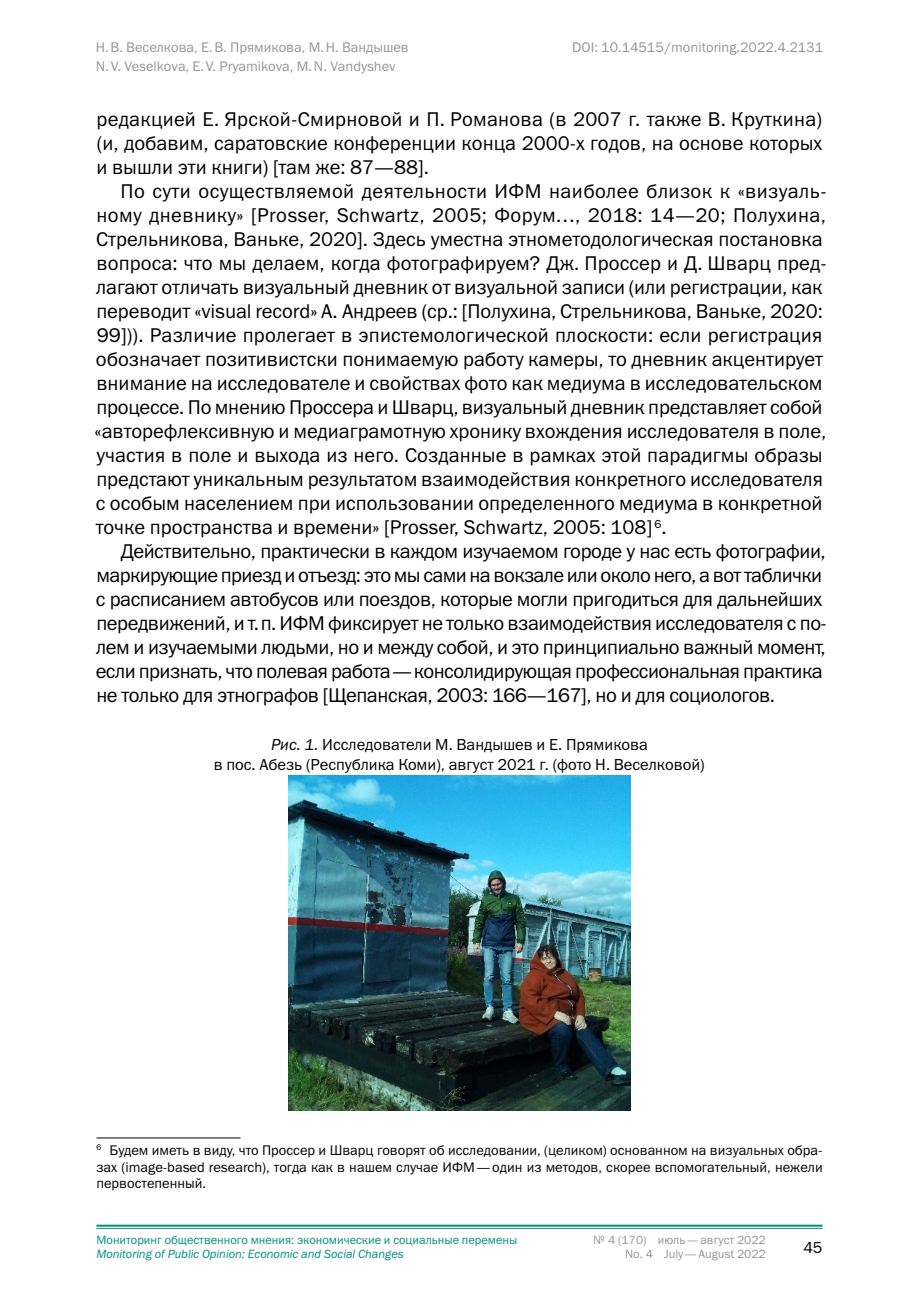
<style>
.page{position:relative;width:919px;height:1299px;background:#fff}
.page>*{position:absolute;margin:0;border:0;box-sizing:border-box;transform-origin:0 0}
.GENERAL_TEXT{font:20px/24px "Franklin Gothic ITC";color:#000;text-align:justify}
.GENERAL_TEXT-2{font:20px/24px "Franklin Gothic ITC";letter-spacing:-.02em;color:#000}
.Picture_number_and_t{font:16px/19.2px "Franklin Gothic ITC";color:#000;text-align:center}
.footnote_text{font:14px/16.8px "Franklin Gothic ITC";color:#000;text-align:justify}
.t1{font:14px "Franklin Gothic ITC";color:#959595}
.t2{font:12px "Franklin Gothic ITC";color:#008f7b}
.t3{font:italic 12px "Franklin Gothic ITC";color:#008f7b}
.t4{font:12px "Franklin Gothic ITC";color:#959595}
.s1{font-style:italic}
</style>
<div class="page">
<hr style="left:96px;top:1224px;width:726px;height:2px;background:#008f7b">
<hr style="left:96px;top:1227px;width:726px;height:1px;background:#008f7b">
<img style="left:288px;top:775px;width:342px;height:335px">
<hr style="left:96px;top:1137px;width:144px;height:1px;background:#000">
<p class="t1" style="left:96px;top:38px;width:314px">Н.В. Веселкова, Е.В. Прямикова, М.Н. Вандышев</p>
<p class="t1" style="left:572px;top:38px;width:252px">DOI: 10.14515/monitoring.2022.4.2131</p>
<p class="t1" style="left:96px;top:57px;width:301px">N.V. Veselkova, E.V. Pryamikova, M.N. Vandyshev</p>
<p class="GENERAL_TEXT" style="left:96px;top:107px;width:727px">редакцией Е. Ярской-Смирновой и П. Романова (в 2007 г. также В. Круткина) (и, добавим, саратовские конференции конца 2000‑х годов, на основе которых и вышли эти книги) [там же: 87—88].</p>
<p class="GENERAL_TEXT" style="left:95px;top:179px;width:733px;text-align:left;text-indent:26px">По сути осуществляемой деятельности ИФМ наиболее близок к «визуаль&shy;ному дневнику» [Prosser, Schwartz, 2005; Форум…, 2018: 14—20; Полухина, Стрельникова, Ваньке, 2020]. Здесь уместна этнометодологическая постановка вопроса: что мы делаем, когда фотографируем? Дж. Проссер и Д. Шварц пред&shy;лагают отличать визуальный дневник от визуальной записи (или регистрации, как переводит «visual record» А. Андреев (ср.: [Полухина, Стрельникова, Ваньке, 2020:<br>99])). Различие пролегает в эпистемологической плоскости: если регистрация обозначает позитивистски понимаемую работу камеры, то дневник акцентирует внимание на исследователе и свойствах фото как медиума в исследовательском процессе. По мнению Проссера и Шварц, визуальный дневник представляет собой «авторефлексивную и медиаграмотную хронику вхождения исследователя в поле, участия в поле и выхода из него. Созданные в рамках этой парадигмы образы предстают уникальным результатом взаимодействия конкретного исследователя с особым населением при использовании определенного медиума в конкретной точке пространства и времени» [Prosser, Schwartz, 2005: 108] <sup>6</sup>.</p>
<p class="GENERAL_TEXT-2" style="left:96px;top:539px;width:732px;text-indent:25px">Действительно, практически в каждом изучаемом городе у нас есть фотографии, маркирующие приезд и отъезд: это мы сами на вокзале или около него, а вот таблички с расписанием автобусов или поездов, которые могли пригодиться для дальнейших передвижений, и т.п. ИФМ фиксирует не только взаимодействия исследователя с по&shy;лем и изучаемыми людьми, но и между собой, и это принципиально важный момент, если признать, что полевая работа— консолидирующая профессиональная практика не только для этнографов [Щепанская, 2003: 166—167], но и для социологов.</p>
<p class="Picture_number_and_t" style="left:214px;top:735px;width:492px"><span class="s1">Рис. 1.</span> Исследователи М. Вандышев и Е. Прямикова<br>в пос. Абезь (Республика Коми), август 2021 г. (фото Н. Веселковой)</p>
<p class="footnote_text" style="left:96px;top:1141px;width:727px"><sup>6</sup> Будем иметь в виду, что Проссер и Шварц говорят об исследовании, (целиком) основанном на визуальных обра&shy;зах (image-based research), тогда как в нашем случае ИФМ— один из методов, скорее вспомогательный, нежели первостепенный.</p>
<p class="t2" style="left:96px;top:1232px;width:422px">Мониторинг общественного мнения: экономические и социальные перемены</p>
<p class="t4" style="left:593px;top:1232px;width:174px">№ 4 (170) июль—август 2022</p>
<p class="t3" style="left:96px;top:1247px;width:309px">Monitoring of Public Opinion: Economic and Social Changes</p>
<p class="t4" style="left:625px;top:1246px;width:142px">No. 4 July—August 2022</p>
<p class="Picture_number_and_t" style="left:803px;top:1237px;width:21px">45</p>
</div>
